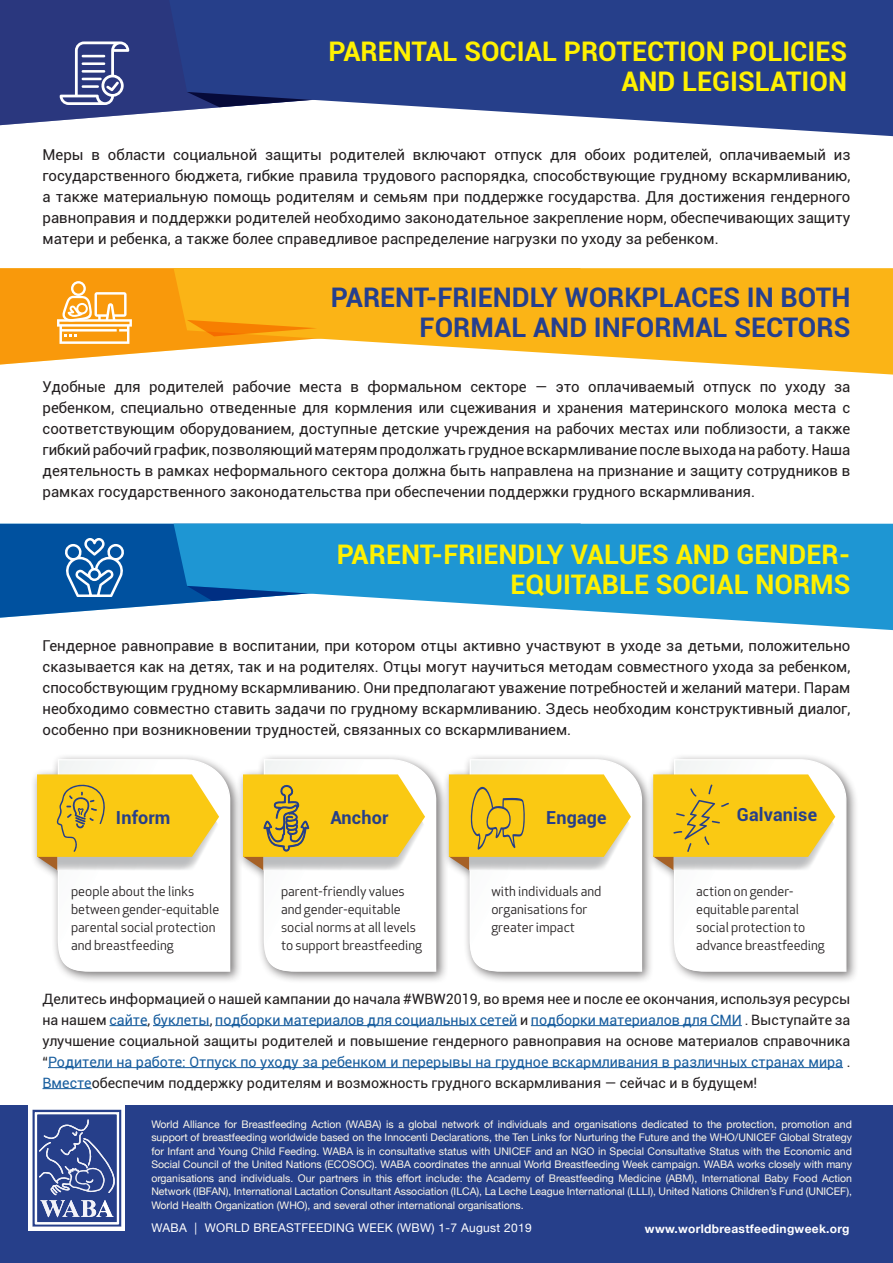
<style>
.page{position:relative;width:893px;height:1263px;background:#fff}
.page>*{position:absolute;margin:0;border:0;box-sizing:border-box;transform-origin:0 0}
.t1{font:700 27px/30px "Roboto";color:#fff101;text-align:right}
.t2{font:700 27px/30px "Roboto";color:#253f8e;text-align:right}
.t3{font:700 18px "Roboto";letter-spacing:.01em;color:#263f8a}
.t4{font:15px/21px "Roboto";color:#231f20;text-align:justify}
.t5{font:14.25px/21px "Roboto";color:#231f20;text-align:justify}
.t6{font:13.5px/18px "Apex New";color:#231f20}
.t7{font:12px "Helvetica Neue";letter-spacing:.025em;color:#fff}
.t8{font:700 12px "Helvetica Neue";letter-spacing:.025em;color:#fff}
.t9{font:10.5px/13.5px "Helvetica Neue";color:#fef9e9;text-align:justify}
.s1{color:#175d9e}
</style>
<div class="page">
<div style="left:0;top:1106px;width:893px;height:157px;background:#263f8a"></div>
<svg style="left:28px;top:1106px;width:97px;height:125px;background:#f5f6f9"></svg>
<svg style="left:33px;top:1110px;width:89px;height:117px"></svg>
<svg style="left:0;top:0;width:169px;height:125px;background:#384486"></svg>
<svg style="left:169px;top:0;width:724px;height:136px;background:#465b9b"></svg>
<svg style="left:187px;top:92px;width:125px;height:15px;background:#3a4577"></svg>
<svg style="left:60px;top:41px;width:69px;height:64px"></svg>
<svg style="left:0;top:268px;width:174px;height:97px;background:#f9a425"></svg>
<svg style="left:174px;top:268px;width:719px;height:107px;fill:#fbb416"></svg>
<svg style="left:187px;top:320px;width:130px;height:16px;background:#f8980b"></svg>
<svg style="left:57px;top:281px;width:75px;height:63px"></svg>
<svg style="left:0;top:524px;width:174px;height:94px;background:#1861a8"></svg>
<svg style="left:174px;top:524px;width:719px;height:106px;fill:#1e96d3"></svg>
<svg style="left:187px;top:586px;width:121px;height:15px"></svg>
<svg style="left:65px;top:538px;width:60px;height:59px"></svg>
<hr style="left:109px;top:1025px;width:38px;height:1px;background:#175d9e">
<hr style="left:153px;top:1025px;width:57px;height:1px;background:#175d9e">
<hr style="left:215px;top:1025px;width:302px;height:1px;background:#175d9e">
<hr style="left:531px;top:1025px;width:211px;height:1px;background:#175d9e">
<hr style="left:48px;top:1067px;width:795px;height:1px;background:#175d9e">
<hr style="left:43px;top:1088px;width:49px;height:1px;background:#175d9e">
<div style="left:442px;top:753px;width:212px;height:231px;background:#231f20;opacity:.6"></div>
<div style="left:647px;top:753px;width:211px;height:231px;background:#231f20;opacity:.6"></div>
<div style="left:31px;top:753px;width:211px;height:231px;background:#231f20;opacity:.6"></div>
<svg style="left:37px;top:759px;width:193px;height:213px"></svg>
<div style="left:237px;top:753px;width:211px;height:231px;background:#231f20;opacity:.6"></div>
<svg style="left:243px;top:759px;width:193px;height:213px"></svg>
<svg style="left:449px;top:759px;width:193px;height:213px"></svg>
<svg style="left:653px;top:759px;width:193px;height:213px"></svg>
<h1 class="t1" style="left:328px;top:36px;width:520px">PARENTAL SOCIAL PROTECTION POLICIES<br>AND LEGISLATION</h1>
<p class="t4" style="left:43px;top:143px;width:809px">Меры в области социальной защиты родителей включают отпуск для обоих родителей, оплачиваемый из государственного бюджета, гибкие правила трудового распорядка, способствующие грудному вскармливанию, а также материальную помощь родителям и семьям при поддержке государства. Для достижения гендерного равноправия и поддержки родителей необходимо законодательное закрепление норм, обеспечивающих защиту матери и ребенка, а также более справедливое распределение нагрузки по уходу за ребенком.</p>
<h1 class="t2" style="left:331px;top:281px;width:521px">PARENT-FRIENDLY WORKPLACES IN BOTH<br>FORMAL AND INFORMAL SECTORS</h1>
<p class="t4" style="left:43px;top:375px;width:809px">Удобные для родителей рабочие места в формальном секторе — это оплачиваемый отпуск по уходу за ребенком, специально отведенные для кормления или сцеживания и хранения материнского молока места с соответствующим оборудованием, доступные детские учреждения на рабочих местах или поблизости, а также гибкий рабочий график, позволяющий матерям продолжать грудное вскармливание после выхода на работу. Наша деятельность в рамках неформального сектора должна быть направлена на признание и защиту сотрудников в рамках государственного законодательства при обеспечении поддержки грудного вскармливания.</p>
<h1 class="t1" style="left:337px;top:538px;width:515px">PARENT-FRIENDLY VALUES AND GENDER-<br>EQUITABLE SOCIAL NORMS</h1>
<p class="t4" style="left:43px;top:634px;width:809px">Гендерное равноправие в воспитании, при котором отцы активно участвуют в уходе за детьми, положительно сказывается как на детях, так и на родителях. Отцы могут научиться методам совместного ухода за ребенком, способствующим грудному вскармливанию. Они предполагают уважение потребностей и желаний матери. Парам необходимо совместно ставить задачи по грудному вскармливанию. Здесь необходим конструктивный диалог, особенно при возникновении трудностей, связанных со вскармливанием.</p>
<p class="t3" style="left:116px;top:805px;width:56px">Inform</p>
<p class="t6" style="left:71px;top:882px;width:150px">people about the links between gender-equitable parental social protection and breastfeeding</p>
<p class="t3" style="left:330px;top:805px;width:60px">Anchor</p>
<p class="t3" style="left:546px;top:805px;width:62px">Engage</p>
<p class="t3" style="left:737px;top:802px;width:82px">Galvanise</p>
<p class="t6" style="left:281px;top:882px;width:142px">parent-friendly values and gender-equitable social norms at all levels to support breastfeeding</p>
<p class="t6" style="left:491px;top:882px;width:112px">with individuals and organisations for greater impact</p>
<p class="t6" style="left:696px;top:882px;width:130px">action on gender&shy;equitable parental social protection to advance breastfeeding</p>
<p class="t5" style="left:43px;top:987px;width:809px">Делитесь информацией о нашей кампании до начала #WBW2019, во время нее и после ее окончания, используя ресурсы на нашем <span class="s1">сайте</span>, <span class="s1">буклеты</span>, <span class="s1">подборки материалов для социальных сетей</span> и <span class="s1">подборки материалов для СМИ</span> . Выступайте за улучшение социальной защиты родителей и повышение гендерного равноправия на основе материалов справочника “<span class="s1">Родители на работе: Отпуск по уходу за ребенком и перерывы на грудное вскармливания в различных странах мира</span> .<br><span class="s1">Вместе</span>обеспечим поддержку родителям и возможность грудного вскармливания — сейчас и в будущем!</p>
<p class="t9" style="left:151px;top:1117px;width:702px">World Alliance for Breastfeeding Action (WABA) is a global network of individuals and organisations dedicated to the protection, promotion and support of breastfeeding worldwide based on the Innocenti Declarations, the Ten Links for Nurturing the Future and the WHO/UNICEF Global Strategy for Infant and Young Child Feeding. WABA is in consultative status with UNICEF and an NGO in Special Consultative Status with the Economic and Social Council of the United Nations (ECOSOC). WABA coordinates the annual World Breastfeeding Week campaign. WABA works closely with many organisations and individuals. Our partners in this effort include: the Academy of Breastfeeding Medicine (ABM), International Baby Food Action Network (IBFAN), International Lactation Consultant Association (ILCA), La Leche League International (LLLI), United Nations Children’s Fund (UNICEF), World Health Organization (WHO), and several other international organisations.</p>
<p class="t7" style="left:151px;top:1221px;width:382px">WABA | WORLD BREASTFEEDING WEEK (WBW) 1-7 August 2019</p>
<p class="t8" style="left:645px;top:1221px;width:206px">www.worldbreastfeedingweek.org</p>
</div>
